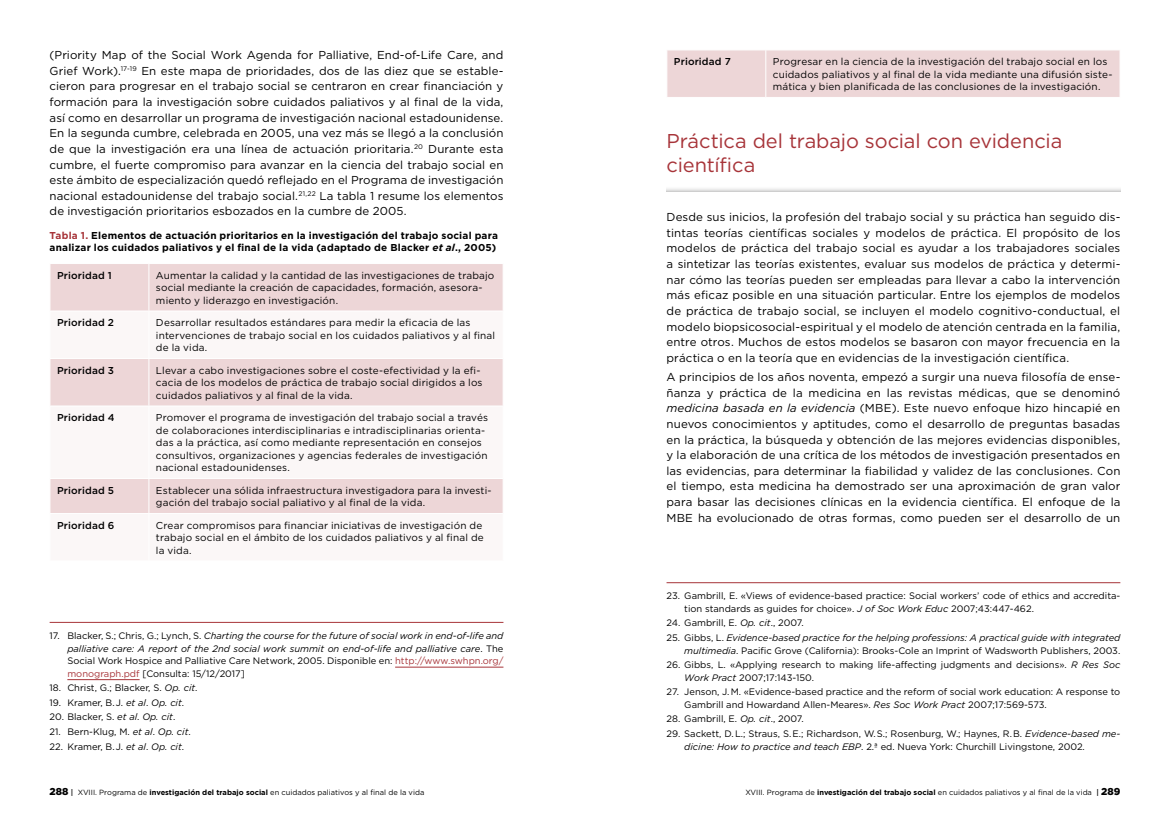
<style>
.page{position:relative;width:1170px;height:833px;background:#fff}
.page>*{position:absolute;margin:0;border:0;box-sizing:border-box;transform-origin:0 0}
.t1{font:20px/23.8px "Gotham HTF";letter-spacing:-.005em;color:#a73439}
.t2{font:11.5px/15.6px "Gotham HTF";letter-spacing:.005em;color:#000;text-align:justify}
.t3{font:10px/12.5px "Gotham HTF";letter-spacing:.015em;color:#000}
.t4{font:700 10px/12.5px "Gotham HTF";letter-spacing:.02em;color:#000}
.t5{font:500 10px "Gotham HTF";letter-spacing:.015em;color:#000}
.t6{font:9.38px/12.5px "Gotham HTF";color:#000}
.t7{font:italic 9.38px/12.5px "Gotham HTF";color:#000;text-align:right}
.t8{font:7.5px "Gotham HTF";color:#000}
.s1{color:#a73439}
.s2{font-style:italic}
.s3{font-style:normal}
.s4{font-style:normal;color:#a73439}
.s5{font-weight:900;font-size:10px}
.s6{font-weight:500}
.s7{font-weight:700}
</style>
<div class="page">
<div style="left:667px;top:51px;width:452px;height:46px;background:#edd6d7"></div>
<hr style="left:765px;top:50px;width:1px;height:47px;background:#fff">
<svg style="left:666px;top:188px;width:454px;height:3px"></svg>
<div style="left:51px;top:264px;width:452px;height:47px;background:#edd6d7"></div>
<svg style="left:51px;top:359px;width:452px;height:154px;fill:#edd6d7"></svg>
<hr style="left:149px;top:264px;width:1px;height:47px;background:#fff">
<hr style="left:149px;top:359px;width:1px;height:47px;background:#fff">
<hr style="left:149px;top:479px;width:1px;height:34px;background:#fff">
<hr style="left:50px;top:406px;width:99px;height:1px;background:#fff">
<hr style="left:149px;top:406px;width:354px;height:1px;background:#fff">
<hr style="left:149px;top:406px;width:1px;height:72px;background:#fff">
<hr style="left:50px;top:478px;width:99px;height:1px;background:#fff">
<hr style="left:149px;top:478px;width:354px;height:1px;background:#fff">
<hr style="left:395px;top:667px;width:108px;height:1px;background:#a73439">
<hr style="left:67px;top:679px;width:73px;height:1px;background:#a73439">
<hr style="left:666px;top:582px;width:454px;height:1px;background:#a73439">
<hr style="left:50px;top:622px;width:453px;height:1px;background:#a73439">
<p class="t2" style="left:50px;top:47px;width:455px">(Priority Map of the Social Work Agenda for Palliative, End-of-Life Care, and Grief Work).<sup>17-19</sup> En este mapa de prioridades, dos de las diez que se estable&shy;cieron para progresar en el trabajo social se centraron en crear financiación y formación para la investigación sobre cuidados paliativos y al final de la vida, así como en desarrollar un programa de investigación nacional estadounidense.<br>En la segunda cumbre, celebrada en 2005, una vez más se llegó a la conclusión de que la investigación era una línea de actuación prioritaria.<sup>20</sup> Durante esta cumbre, el fuerte compromiso para avanzar en la ciencia del trabajo social en este ámbito de especialización quedó reflejado en el Programa de investigación nacional estadounidense del trabajo social.<sup>21,22</sup> La tabla 1 resume los elementos de investigación prioritarios esbozados en la cumbre de 2005.</p>
<p class="t4" style="left:50px;top:228px;width:450px"><span class="s1">Tabla 1.</span> Elementos de actuación prioritarios en la investigación del trabajo social para analizar los cuidados paliativos y el final de la vida (adaptado de Blacker <span class="s2">et al</span>., 2005)</p>
<p class="t5" style="left:57px;top:270px;width:56px">Prioridad 1</p>
<p class="t3" style="left:156px;top:269px;width:340px">Aumentar la calidad y la cantidad de las investigaciones de trabajo social mediante la creación de capacidades, formación, asesora&shy;miento y liderazgo en investigación.</p>
<p class="t5" style="left:57px;top:317px;width:58px">Prioridad 2</p>
<p class="t3" style="left:156px;top:316px;width:340px">Desarrollar resultados estándares para medir la eficacia de las intervenciones de trabajo social en los cuidados paliativos y al final de la vida.</p>
<p class="t5" style="left:57px;top:365px;width:58px">Prioridad 3</p>
<p class="t3" style="left:156px;top:364px;width:328px">Llevar a cabo investigaciones sobre el coste-efectividad y la efi&shy;cacia de los modelos de práctica de trabajo social dirigidos a los cuidados paliativos y al final de la vida.</p>
<p class="t5" style="left:57px;top:412px;width:59px">Prioridad 4</p>
<p class="t3" style="left:156px;top:411px;width:333px">Promover el programa de investigación del trabajo social a través de colaboraciones interdisciplinarias e intradisciplinarias orienta&shy;das a la práctica, así como mediante representación en consejos consultivos, organizaciones y agencias federales de investigación nacional estadounidenses.</p>
<p class="t5" style="left:57px;top:484px;width:58px">Prioridad 5</p>
<p class="t3" style="left:156px;top:484px;width:337px">Establecer una sólida infraestructura investigadora para la investi&shy;gación del trabajo social paliativo y al final de la vida.</p>
<p class="t5" style="left:57px;top:519px;width:59px">Prioridad 6</p>
<p class="t3" style="left:156px;top:519px;width:329px">Crear compromisos para financiar iniciativas de investigación de trabajo social en el ámbito de los cuidados paliativos y al final de la vida.</p>
<p class="t7" style="left:67px;top:629px;width:437px;text-align:justify;text-indent:-18px"><span class="s3">17. Blacker, S.; Chris, G.; Lynch, S.</span> Charting the course for the future of social work in end-of-life and palliative care: A report of the 2nd social work summit on end-of-life and palliative care<span class="s3">. The Social Work Hospice and Palliative Care Network, 2005. Disponible en:</span> <span class="s4">http://www.swhpn.org/ monograph.pdf</span> <span class="s3">[Consulta: 15/12/2017]</span></p>
<p class="t6" style="left:50px;top:681px;width:149px">18. Christ, G.; Blacker, S. <span class="s2">Op. cit</span>.</p>
<p class="t6" style="left:50px;top:696px;width:136px">19. Kramer, B.J. <span class="s2">et al</span>. <span class="s2">Op. cit</span>.</p>
<p class="t6" style="left:50px;top:710px;width:127px">20. Blacker, S. <span class="s2">et al</span>. <span class="s2">Op. cit</span>.</p>
<p class="t6" style="left:50px;top:725px;width:143px">21. Bern-Klug, M. <span class="s2">et al</span>. <span class="s2">Op. cit</span>.</p>
<p class="t6" style="left:50px;top:740px;width:136px">22. Kramer, B.J. <span class="s2">et al</span>. <span class="s2">Op. cit</span>.</p>
<p class="t5" style="left:674px;top:56px;width:58px">Prioridad 7</p>
<p class="t3" style="left:772px;top:55px;width:341px">Progresar en la ciencia de la investigación del trabajo social en los cuidados paliativos y al final de la vida mediante una difusión siste&shy;mática y bien planificada de las conclusiones de la investigación.</p>
<h1 class="t1" style="left:666px;top:129px;width:397px">Práctica del trabajo social con evidencia científica</h1>
<p class="t2" style="left:666px;top:209px;width:455px">Desde sus inicios, la profesión del trabajo social y su práctica han seguido dis&shy;tintas teorías científicas sociales y modelos de práctica. El propósito de los modelos de práctica del trabajo social es ayudar a los trabajadores sociales a sintetizar las teorías existentes, evaluar sus modelos de práctica y determi&shy;nar cómo las teorías pueden ser empleadas para llevar a cabo la intervención más eficaz posible en una situación particular. Entre los ejemplos de modelos de práctica de trabajo social, se incluyen el modelo cognitivo-conductual, el modelo biopsicosocial-espiritual y el modelo de atención centrada en la familia, entre otros. Muchos de estos modelos se basaron con mayor frecuencia en la práctica o en la teoría que en evidencias de la investigación científica.</p>
<p class="t2" style="left:666px;top:369px;width:455px">A principios de los años noventa, empezó a surgir una nueva filosofía de ense&shy;ñanza y práctica de la medicina en las revistas médicas, que se denominó <span class="s2">medicina basada en la evidencia</span> (MBE). Este nuevo enfoque hizo hincapié en nuevos conocimientos y aptitudes, como el desarrollo de preguntas basadas en la práctica, la búsqueda y obtención de las mejores evidencias disponibles, y la elaboración de una crítica de los métodos de investigación presentados en las evidencias, para determinar la fiabilidad y validez de las conclusiones. Con el tiempo, esta medicina ha demostrado ser una aproximación de gran valor para basar las decisiones clínicas en la evidencia científica. El enfoque de la MBE ha evolucionado de otras formas, como pueden ser el desarrollo de un</p>
<p class="t6" style="left:684px;top:589px;width:437px;text-indent:-18px">23. Gambrill, E. «Views of evidence-based practice: Social workers’ code of ethics and accredita&shy;tion standards as guides for choice». <span class="s2">J of Soc Work Educ</span> 2007;43:447-462.</p>
<p class="t6" style="left:666px;top:616px;width:139px">24. Gambrill, E. <span class="s2">Op. cit</span>., 2007.</p>
<p class="t7" style="left:666px;top:631px;width:455px"><span class="s3">25. Gibbs, L.</span> Evidence-based practice for the helping professions: A practical guide with integrated multimedia<span class="s3">. Pacific Grove (California): Brooks-Cole an Imprint of Wadsworth Publishers, 2003.</span></p>
<p class="t6" style="left:684px;top:658px;width:437px;text-indent:-18px">26. Gibbs, L. «Applying research to making life-affecting judgments and decisions». <span class="s2">R Res Soc<br>Work Pract</span> 2007;17:143-150.</p>
<p class="t6" style="left:684px;top:685px;width:437px;text-indent:-18px">27. Jenson, J.M. «Evidence-based practice and the reform of social work education: A response to<br>Gambrill and Howardand Allen-Meares». <span class="s2">Res Soc Work Pract</span> 2007;17:569-573.</p>
<p class="t6" style="left:666px;top:712px;width:139px">28. Gambrill, E. <span class="s2">Op. cit</span>., 2007.</p>
<p class="t6" style="left:684px;top:727px;width:437px;text-indent:-18px">29. Sackett, D.L.; Straus, S.E.; Richardson, W.S.; Rosenburg, W.; Haynes, R.B. <span class="s2">Evidence-based me&shy;dicine: How to practice and teach EBP</span>. 2.ª ed. Nueva York: Churchill Livingstone, 2002.</p>
<p class="t8" style="left:50px;top:788px;width:376px"><span class="s5">288</span> <span class="s6">|</span> XVIII. Programa de <span class="s7">investigación del trabajo social</span> en cuidados paliativos y al final de la vida</p>
<p class="t8" style="left:745px;top:788px;width:376px">XVIII. Programa de <span class="s7">investigación del trabajo social</span> en cuidados paliativos y al final de la vida <span class="s6">|</span> <span class="s5">289</span></p>
</div>
